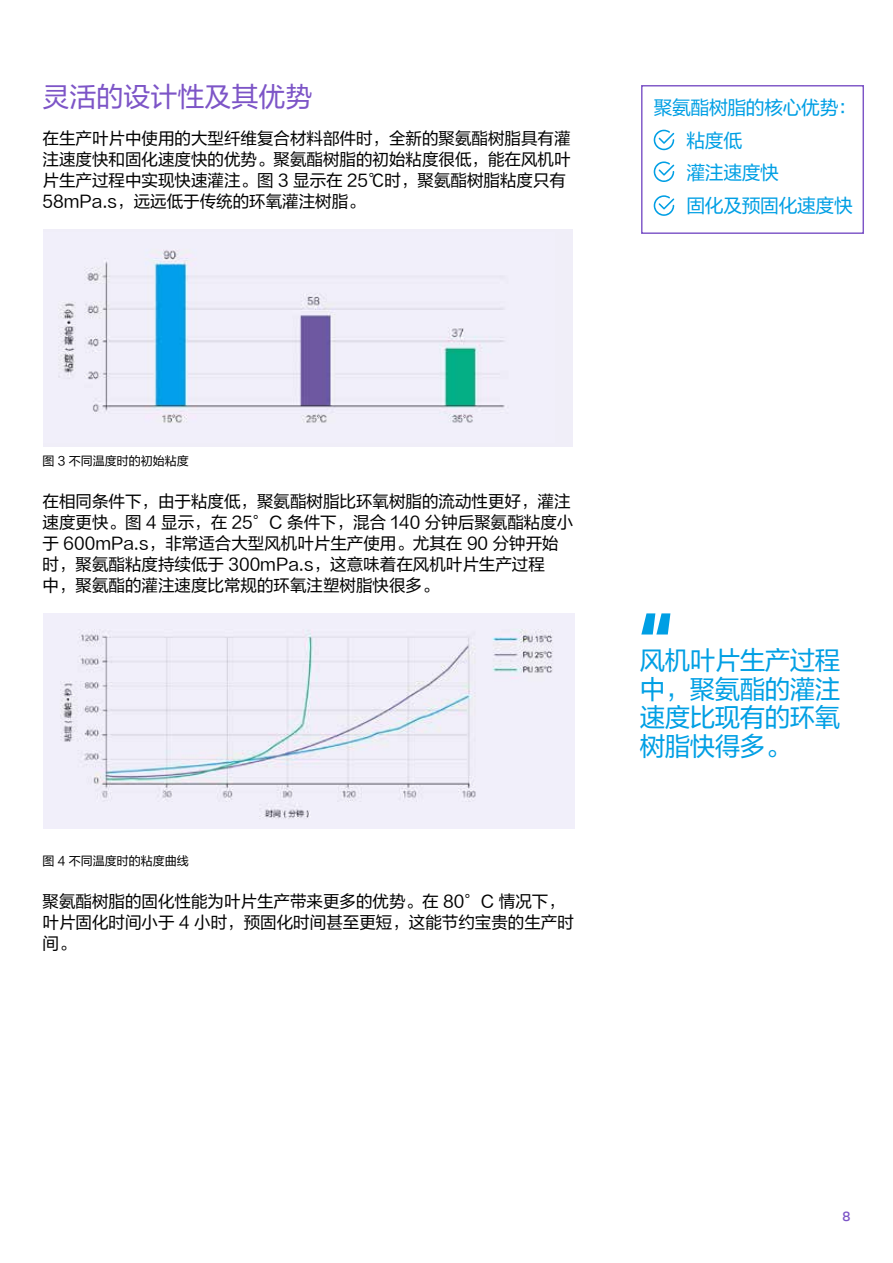
<style>
.page{position:relative;width:893px;height:1263px;background:#fff}
.page>*{position:absolute;margin:0;border:0;box-sizing:border-box;transform-origin:0 0}
.t1{font:700 82.95px "Aktiv Grotesk";color:#009fe4}
.t2{font:27px "FZLTHJW GB1 0";color:#7d55c7}
.t3{font:25.5px/28.5px "FZLTHJW GB1 0";letter-spacing:-.02em;color:#009fe4;text-align:justify}
.t4{font:18.75px/32.5px "FZLTHJW GB1 0";letter-spacing:-.02em;color:#009fe4}
.t5{font:16.5px/21px "FZLTHJW GB1 0";color:#000}
.t6{font:500 13.5px "Aktiv Grotesk";color:#7d55c7}
.t7{font:12px "FZLTHJW GB1 0";color:#000}
</style>
<div class="page">
<div style="left:43px;top:229px;width:530px;height:217px;background:#f0eef8"></div>
<img style="left:58px;top:250px;width:447px;height:173px">
<img style="left:43px;top:613px;width:532px;height:215px">
<svg style="left:654px;top:130px;width:20px;height:20px"></svg>
<svg style="left:654px;top:161px;width:20px;height:21px"></svg>
<svg style="left:654px;top:195px;width:20px;height:21px"></svg>
<div style="left:641px;top:85px;width:223px;height:149px;border:1px solid #7d55c7"></div>
<h2 class="t2" style="left:43px;top:82px;width:271px">灵活的设计性及其优势</h2>
<p class="t5" style="left:43px;top:128px;width:529px">在生产叶片中使用的大型纤维复合材料部件时，全新的聚氨酯树脂具有灌注速度快和固化速度快的优势。聚氨酯树脂的初始粘度很低，能在风机叶片生产过程中实现快速灌注。图 3 显示在 25℃时，聚氨酯树脂粘度只有58mPa.s，远远低于传统的环氧灌注树脂。</p>
<p class="t4" style="left:686px;top:92px;width:172px;text-indent:-33px">聚氨酯树脂的核心优势：粘度低<br>灌注速度快<br>固化及预固化速度快</p>
<p class="t7" style="left:43px;top:455px;width:148px">图 3 不同温度时的初始粘度</p>
<p class="t5" style="left:43px;top:492px;width:532px">在相同条件下，由于粘度低，聚氨酯树脂比环氧树脂的流动性更好，灌注速度更快。图 4 显示，在 25°C 条件下，混合 140 分钟后聚氨酯粘度小于 600mPa.s，非常适合大型风机叶片生产使用。尤其在 90 分钟开始时，聚氨酯粘度持续低于 300mPa.s，这意味着在风机叶片生产过程<br>中，聚氨酯的灌注速度比常规的环氧注塑树脂快很多。</p>
<p class="t7" style="left:43px;top:854px;width:148px">图 4 不同温度时的粘度曲线</p>
<p class="t5" style="left:43px;top:891px;width:533px">聚氨酯树脂的固化性能为叶片生产带来更多的优势。在 80°C 情况下，叶片固化时间小于 4 小时，预固化时间甚至更短，这能节约宝贵的生产时间。</p>
<h1 class="t1" style="left:638px;top:595px;width:37px">‘‘</h1>
<h3 class="t3" style="left:640px;top:647px;width:202px">风机叶片生产过程中，聚氨酯的灌注速度比现有的环氧树脂快得多。</h3>
<p class="t6" style="left:842px;top:1208px;width:9px">8</p>
</div>
